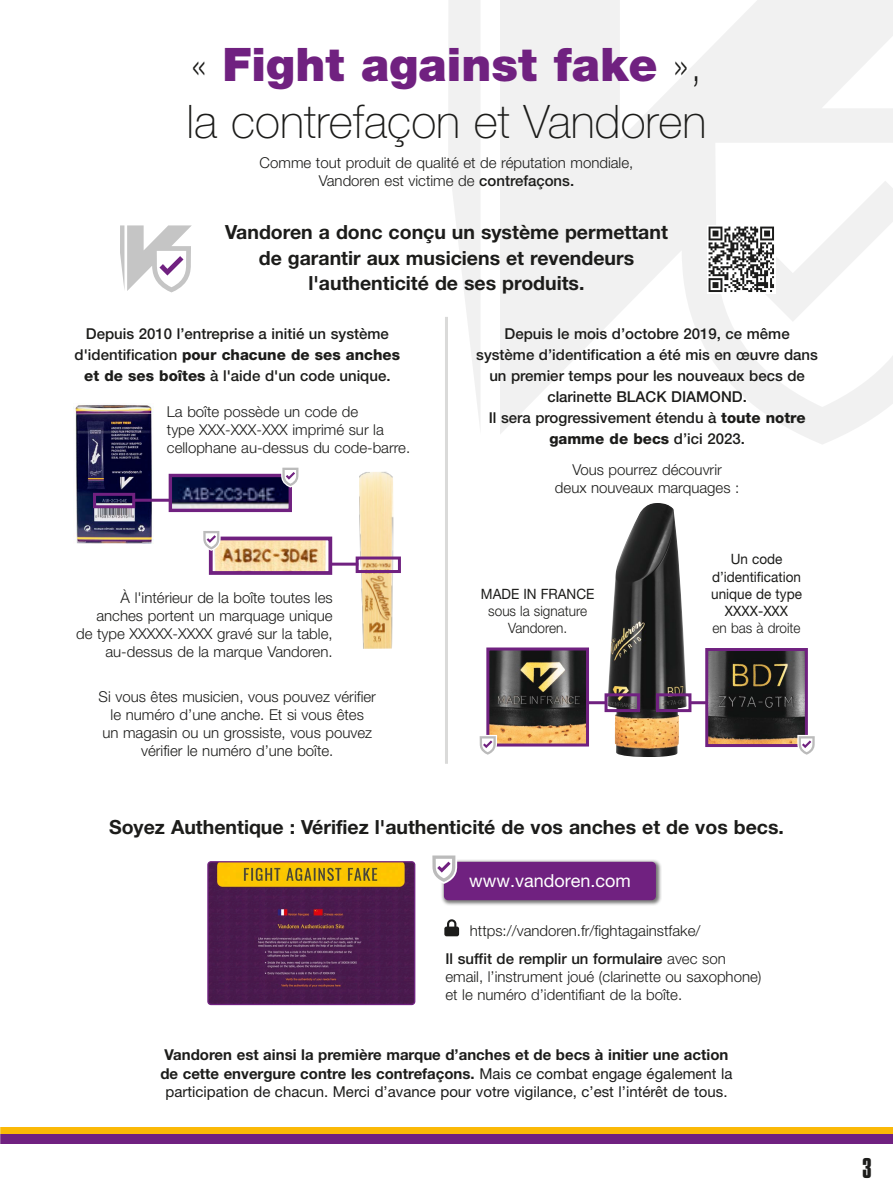
<style>
.page{position:relative;width:893px;height:1191px;background:#fff}
.page>*{position:absolute;margin:0;border:0;box-sizing:border-box;transform-origin:0 0}
.t1{font:100 46.35px "Helvetica Neue LT Std";color:#1c1c1a}
.t2{font:900 46.35px "Helvetica Neue";color:#702180}
.t3{font:30px "Compacta Plain";color:#1c1c1a}
.t4{font:700 19.5px/25.5px "Helvetica Neue LT Std";color:#1c1c1a;text-align:center}
.t5{font:18px "Helvetica Neue";color:#fff}
.t6{font:300 15px/18px "Helvetica Neue LT Std";color:#1c1c1a;text-align:center}
.t7{font:500 15px/21px "Helvetica Neue LT Std";color:#1c1c1a;text-align:center}
.t8{font:15px/18px "Helvetica Neue LT Std";color:#1c1c1a;text-align:center}
.t9{font:14.25px/17.1px "Helvetica Neue LT Std";color:#1c1c1a;text-align:center;scale:.95 1}
.t10{font:300 14.25px/17.1px "Helvetica Neue LT Std";color:#1c1c1a;text-align:center;scale:.95 1}
.s1{font-family:"Helvetica Neue LT Std";font-weight:100;color:#1c1c1a}
.s2{font-weight:500}
.s3{font-weight:800}
.s4{font-weight:700}
</style>
<div class="page">
<img style="left:73px;top:405px;width:80px;height:138px">
<img style="left:607px;top:503px;width:80px;height:254px">
<div style="left:604px;top:693px;width:36px;height:19px;border:3px solid #702180"></div>
<div style="left:656px;top:693px;width:35px;height:19px;border:3px solid #702180"></div>
<img style="left:209px;top:863px;width:204px;height:140px">
<div style="left:207px;top:861px;width:208px;height:144px;border:1px solid #702180;border-radius:3px"></div>
<div style="left:441px;top:859px;width:221px;height:47px;background:#1c1c1a;opacity:.6"></div>
<div style="left:444px;top:861px;width:212px;height:39px;background:#702180;border-radius:4px"></div>
<svg style="left:432px;top:855px;width:28px;height:31px"></svg>
<svg style="left:500px;top:0;width:393px;height:444px;fill:#f1f1f1"></svg>
<svg style="left:448px;top:0;width:32px;height:423px"></svg>
<svg style="left:735px;top:181px;width:158px;height:141px"></svg>
<svg style="left:120px;top:225px;width:72px;height:67px"></svg>
<img style="left:708px;top:225px;width:68px;height:69px">
<hr style="left:134px;top:499px;width:45px;height:3px;background:#702180">
<hr style="left:314px;top:562px;width:44px;height:3px;background:#702180">
<img style="left:214px;top:541px;width:113px;height:29px">
<div style="left:209px;top:536px;width:123px;height:39px;border:4px solid #702180"></div>
<img style="left:173px;top:478px;width:115px;height:30px">
<div style="left:169px;top:474px;width:123px;height:38px;border:3px solid #702180"></div>
<div style="left:93px;top:493px;width:42px;height:15px;border:3px solid #702180"></div>
<img style="left:359px;top:472px;width:35px;height:177px">
<div style="left:356px;top:556px;width:45px;height:17px;border:3px solid #702180"></div>
<svg style="left:280px;top:467px;width:19px;height:22px"></svg>
<svg style="left:203px;top:531px;width:20px;height:22px"></svg>
<div style="left:0;top:1127px;width:893px;height:7px;background:#fbb907"></div>
<div style="left:0;top:1134px;width:893px;height:10px;background:#702180"></div>
<hr style="left:577px;top:701px;width:29px;height:3px;background:#702180">
<hr style="left:690px;top:701px;width:29px;height:3px;background:#702180">
<img style="left:490px;top:651px;width:95px;height:91px">
<div style="left:486px;top:647px;width:103px;height:99px;border:3px solid #702180"></div>
<svg style="left:479px;top:733px;width:20px;height:22px"></svg>
<img style="left:709px;top:652px;width:95px;height:91px">
<div style="left:705px;top:648px;width:103px;height:99px;border:3px solid #702180"></div>
<svg style="left:796px;top:733px;width:19px;height:22px"></svg>
<hr style="left:445px;top:317px;width:3px;height:447px;background:#dadad9">
<svg style="left:444px;top:919px;width:15px;height:17px"></svg>
<h1 class="t2" style="left:190px;top:37px;width:514px"><span class="s1">«</span> Fight against fake <span class="s1">»,</span></h1>
<h1 class="t1" style="left:187px;top:95px;width:521px">la contrefaçon et Vandoren</h1>
<p class="t6" style="left:260px;top:153px;width:375px">Comme tout produit de qualité et de réputation mondiale,<br>Vandoren est victime de <span class="s2">contrefaçons.</span></p>
<h3 class="t4" style="left:225px;top:219px;width:444px">Vandoren a donc conçu un système permettant de garantir aux musiciens et revendeurs l'authenticité de ses produits.</h3>
<p class="t7" style="left:75px;top:323px;width:327px">Depuis 2010 l’entreprise a initié un système d'identification <span class="s3">pour chacune de ses anches et de ses boîtes</span> à l'aide d'un code unique.</p>
<p class="t6" style="left:167px;top:402px;width:245px;text-align:left">La boîte possède un code de<br>type XXX-XXX-XXX imprimé sur la cellophane au-dessus du code-barre.</p>
<p class="t6" style="left:76px;top:588px;width:258px;text-align:right">À l'intérieur de la boîte toutes les anches portent un marquage unique<br>de type XXXXX-XXXX gravé sur la table, au-dessus de la marque Vandoren.</p>
<p class="t6" style="left:99px;top:687px;width:279px">Si vous êtes musicien, vous pouvez vérifier le numéro d’une anche. Et si vous êtes<br>un magasin ou un grossiste, vous pouvez vérifier le numéro d’une boîte.</p>
<p class="t7" style="left:476px;top:323px;width:343px">Depuis le mois d’octobre 2019, ce même système d’identification a été mis en œuvre dans un premier temps pour les nouveaux becs de clarinette BLACK DIAMOND.<br>Il sera progressivement étendu à <span class="s3">toute notre gamme de becs</span> d’ici 2023.</p>
<p class="t6" style="left:555px;top:460px;width:186px">Vous pourrez découvrir deux nouveaux marquages :</p>
<p class="t9" style="left:481px;top:585px;width:121px">MADE IN FRANCE</p>
<p class="t10" style="left:488px;top:602px;width:105px">sous la signature<br>Vandoren.</p>
<p class="t9" style="left:711px;top:550px;width:97px">Un code d’identification unique de type<br>XXXX-XXX</p>
<p class="t10" style="left:713px;top:619px;width:94px">en bas à droite</p>
<h3 class="t4" style="left:109px;top:813px;width:676px">Soyez Authentique : Vérifiez l'authenticité de vos anches et de vos becs.</h3>
<p class="t5" style="left:469px;top:870px;width:163px">www.vandoren.com</p>
<p class="t6" style="left:470px;top:921px;width:232px">https://vandoren.fr/fightagainstfake/</p>
<p class="t6" style="left:445px;top:949px;width:318px;text-align:left"><span class="s2">Il suffit de remplir un formulaire</span> avec son email, l’instrument joué (clarinette ou saxophone) et le numéro d’identifiant de la boîte.</p>
<p class="t8" style="left:160px;top:1046px;width:574px"><span class="s4">Vandoren est ainsi la première marque d’anches et de becs à initier une action de cette envergure contre les contrefaçons.</span> Mais ce combat engage également la participation de chacun. Merci d’avance pour votre vigilance, c’est l’intérêt de tous.</p>
<h2 class="t3" style="left:862px;top:1152px;width:11px">3</h2>
</div>
